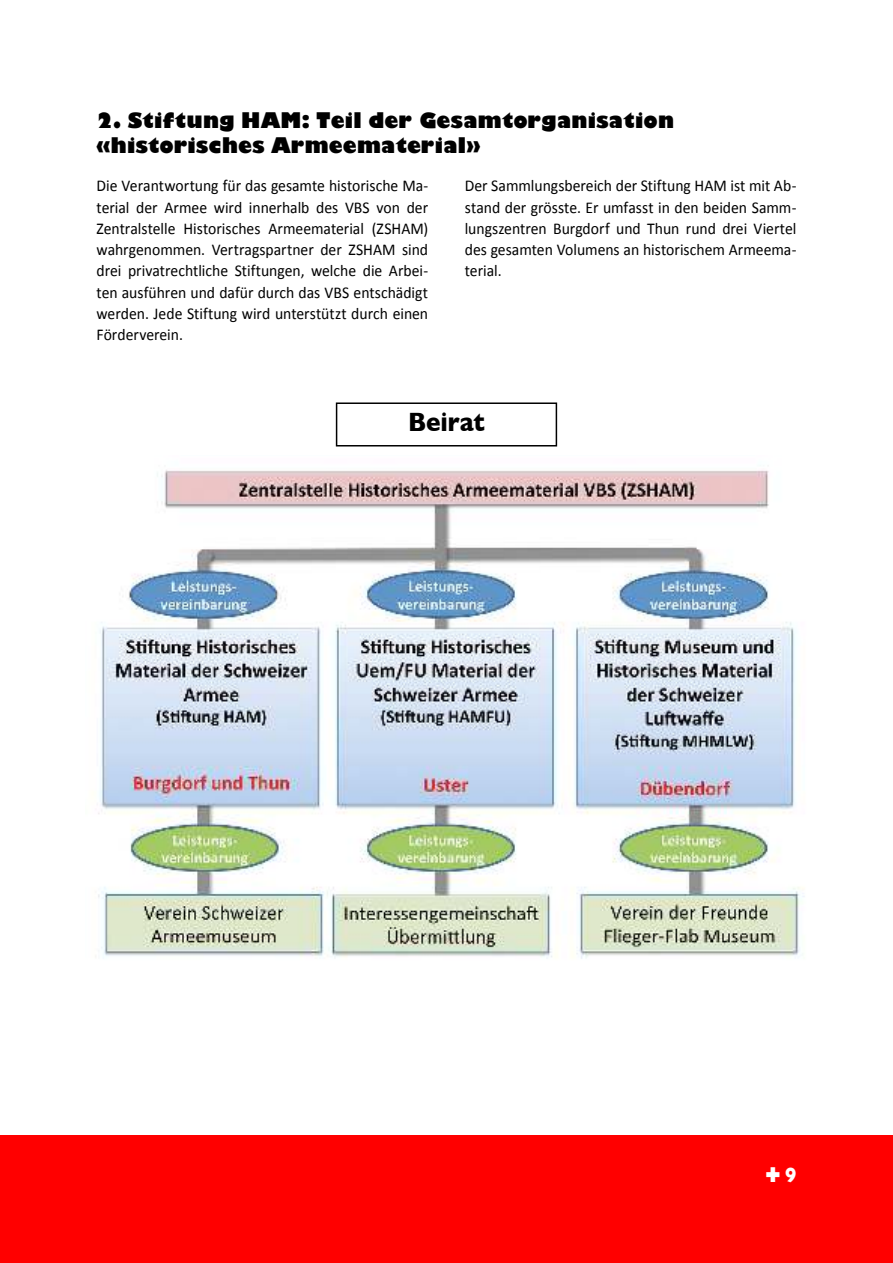
<style>
.page{position:relative;width:893px;height:1263px;background:#fff}
.page>*{position:absolute;margin:0;border:0;box-sizing:border-box;transform-origin:0 0}
.t1{font:700 27px "Gill Sans";letter-spacing:-.005em;color:#000;scale:.9 1}
.t2{font:800 21px/25.2px "Gill Sans";letter-spacing:.015em;color:#000;scale:.95 1}
.t3{font:700 21px "Gill Sans";color:#fff;scale:.9 1}
.t4{font:16.5px/21.3px "Calibri";letter-spacing:-.005em;color:#000;text-align:justify;scale:.95 1}
</style>
<div class="page">
<div style="left:0;top:1135px;width:893px;height:128px;background:#f00"></div>
<img style="left:95px;top:470px;width:710px;height:489px">
<div style="left:336px;top:402px;width:221px;height:44px;border:2px solid #000"></div>
<p class="t2" style="left:97px;top:109px;width:609px">2. Stiftung HAM: Teil der Gesamtorganisation «historisches Armeematerial»</p>
<p class="t4" style="left:465px;top:176px;width:351px">Der Sammlungsbereich der Stiftung HAM ist mit Ab&shy;stand der grösste. Er umfasst in den beiden Samm&shy;lungszentren Burgdorf und Thun rund drei Viertel des gesamten Volumens an historischem Armeema&shy;terial.</p>
<p class="t4" style="left:97px;top:176px;width:351px">Die Verantwortung für das gesamte historische Ma&shy;terial der Armee wird innerhalb des VBS von der Zentralstelle Historisches Armeematerial (ZSHAM) wahrgenommen. Vertragspartner der ZSHAM sind drei privatrechtliche Stiftungen, welche die Arbei&shy;ten ausführen und dafür durch das VBS entschädigt werden. Jede Stiftung wird unterstützt durch einen Förderverein.</p>
<h1 class="t1" style="left:408px;top:411px;width:87px">Beirat</h1>
<p class="t3" style="left:766px;top:1167px;width:36px">✚ 9</p>
</div>
